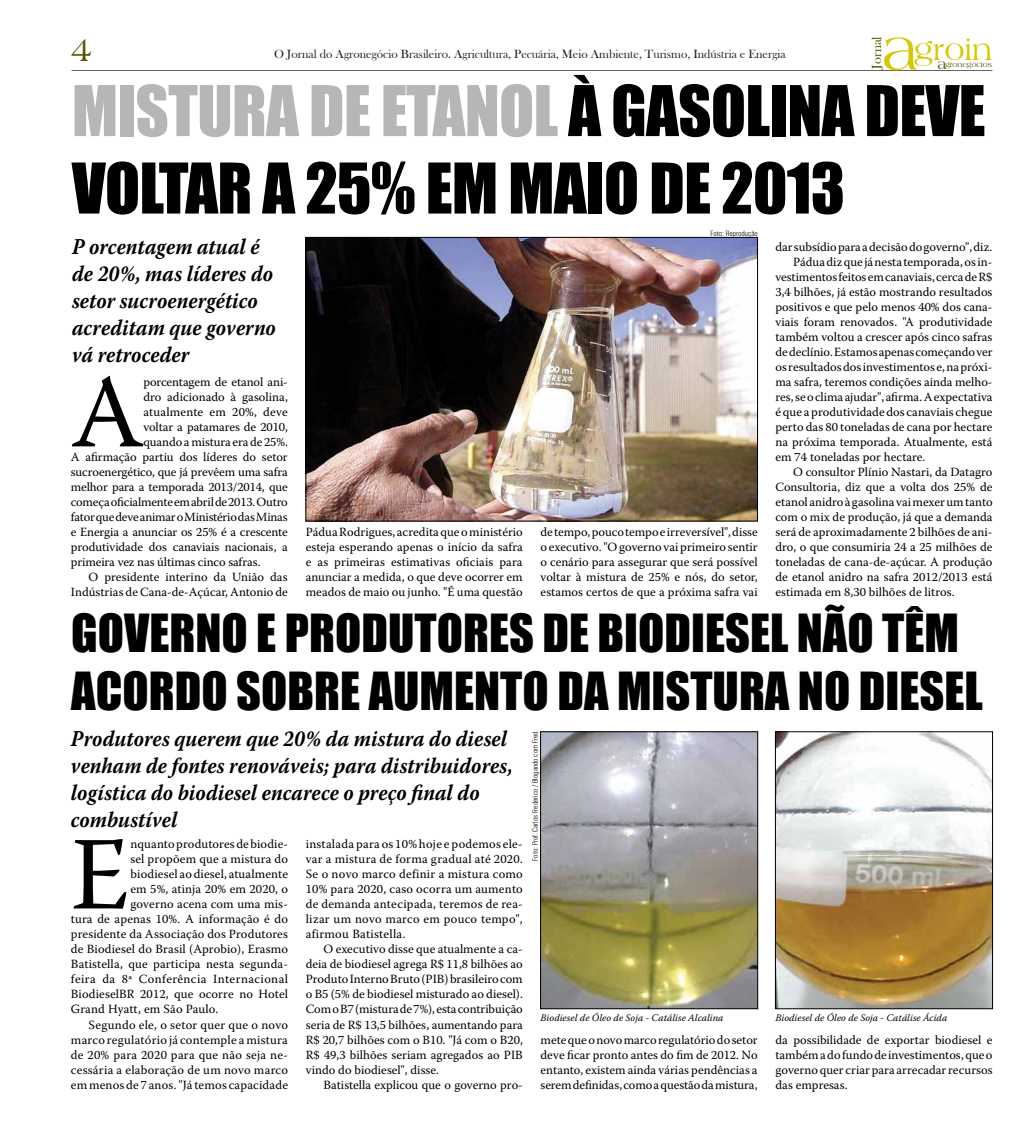
<style>
.page{position:relative;width:1028px;height:1124px;background:#fff}
.page>*{position:absolute;margin:0;border:0;box-sizing:border-box;transform-origin:0 0}
.t1{font:103.5px "Warnock Pro";color:#000}
.t2{font:64.5px/77.4px "Impact";letter-spacing:-.01em;color:#000}
.t3{font:48.25px/57.9px "Impact";color:#000}
.t4{font:33.75px "Americana BT";color:#585300}
.t5{font:31.25px "Americana BT";color:#d7c800}
.t6{font:italic 700 22.5px/27px "Warnock Pro";color:#000;scale:.9 1}
.t7{font:13.5px "Bask Old Face";color:#585300}
.t8{font:12.5px/15px "Warnock Pro";color:#000;text-align:justify}
.t9{font:12.5px "Warnock Pro";letter-spacing:.02em;color:#000}
.t10{font:12.5px "Warnock Pro";letter-spacing:-.02em;color:#000}
.t11{font:12.5px "Warnock Pro";letter-spacing:.03em;color:#000}
.t12{font:12.25px "Bask Old Face";color:#231f20}
.t13{font:italic 10px "Warnock Pro";color:#000}
.t14{font:7.62px "Americana BT";color:#585300}
.t15{font:300 condensed 7.5px "Zurich BT";color:#000}
.s1{font-size:60px}
.s2{color:#b4b6b8}
.s3{font-size:14.62px}
</style>
<div class="page">
<hr style="left:71px;top:70px;width:921px;height:1px;background:#231f20">
<img style="left:308px;top:239px;width:447px;height:280px">
<div style="left:306px;top:237px;width:451px;height:284px;border:1px solid #000"></div>
<img style="left:542px;top:733px;width:214px;height:273px">
<div style="left:540px;top:731px;width:218px;height:277px;border:1px solid #000"></div>
<img style="left:777px;top:733px;width:213px;height:273px">
<div style="left:775px;top:731px;width:217px;height:277px;border:1px solid #000"></div>
<p class="t7" style="left:869px;top:68px;width:34px;rotate:-90deg">Jornal</p>
<h3 class="t5" style="left:881px;top:32px;width:112px"><span class="s1">a</span>groin</h3>
<h3 class="t4" style="left:71px;top:30px;width:23px">4</h3>
<p class="t12" style="left:274px;top:47px;width:513px">O Jornal do Agronegócio Brasileiro. Agricultura, Pecuária, Meio Ambiente, Turismo, Indústria e Energia</p>
<h2 class="t2" style="left:72px;top:70px;width:915px"><span class="s2">MISTURA DE ETANOL</span> À GASOLINA DEVE<br>VOLTAR A 25% EM MAIO DE 2013</h2>
<p class="t14" style="left:937px;top:60px;width:56px"><span class="s3">a</span>gronegócios</p>
<h3 class="t6" style="left:72px;top:232px;width:228px">P orcentagem atual é de 20%, mas líderes do setor sucroenergético acreditam que governo vá retroceder</h3>
<h1 class="t1" style="left:71px;top:350px;width:75px">A</h1>
<p class="t8" style="left:143px;top:374px;width:146px">porcentagem de etanol ani-</p>
<p class="t8" style="left:143px;top:389px;width:146px">dro adicionado à gasolina,</p>
<p class="t8" style="left:143px;top:404px;width:146px">atualmente em 20%, deve</p>
<p class="t8" style="left:143px;top:419px;width:146px">voltar a patamares de 2010,</p>
<p class="t8" style="left:143px;top:434px;width:146px">quando a mistura era de 25%.</p>
<p class="t8" style="left:71px;top:449px;width:218px">A afirmação partiu dos líderes do setor</p>
<p class="t8" style="left:71px;top:464px;width:218px">sucroenergético, que já prevêem uma safra</p>
<p class="t8" style="left:71px;top:479px;width:218px">melhor para a temporada 2013/2014, que</p>
<p class="t8" style="left:71px;top:494px;width:218px">começa oficialmente em abril de 2013. Outro</p>
<p class="t10" style="left:71px;top:509px;width:218px">fator que deve animar o Ministério das Minas</p>
<p class="t8" style="left:71px;top:524px;width:218px">e Energia a anunciar os 25% é a crescente</p>
<p class="t8" style="left:71px;top:539px;width:218px">produtividade dos canaviais nacionais, a</p>
<p class="t8" style="left:71px;top:554px;width:191px">primeira vez nas últimas cinco safras.</p>
<p class="t8" style="left:89px;top:569px;width:200px">O presidente interino da União das</p>
<p class="t8" style="left:71px;top:584px;width:218px">Indústrias de Cana-de-Açúcar, Antonio de</p>
<p class="t15" style="left:710px;top:228px;width:49px">Foto: Reprodução</p>
<p class="t8" style="left:306px;top:524px;width:219px">Pádua Rodrigues, acredita que o ministério esteja esperando apenas o início da safra e as primeiras estimativas oficiais para anunciar a medida, o que deve ocorrer em meados de maio ou junho. "É uma questão</p>
<p class="t8" style="left:540px;top:524px;width:219px">de tempo, pouco tempo e irreversível", disse o executivo. "O governo vai primeiro sentir o cenário para assegurar que será possível voltar à mistura de 25% e nós, do setor, estamos certos de que a próxima safra vai</p>
<p class="t8" style="left:775px;top:239px;width:218px">dar subsídio para a decisão do governo", diz.</p>
<p class="t8" style="left:793px;top:254px;width:201px">Pádua diz que já nesta temporada, os in-</p>
<p class="t8" style="left:775px;top:269px;width:218px">vestimentos feitos em canaviais, cerca de R$</p>
<p class="t8" style="left:775px;top:284px;width:218px">3,4 bilhões, já estão mostrando resultados</p>
<p class="t8" style="left:775px;top:299px;width:219px">positivos e que pelo menos 40% dos cana-</p>
<p class="t8" style="left:775px;top:314px;width:219px">viais foram renovados. "A produtividade</p>
<p class="t8" style="left:775px;top:329px;width:218px">também voltou a crescer após cinco safras</p>
<p class="t8" style="left:775px;top:344px;width:218px">de declínio. Estamos apenas começando ver</p>
<p class="t8" style="left:775px;top:359px;width:218px">os resultados dos investimentos e, na próxi-</p>
<p class="t8" style="left:775px;top:374px;width:218px">ma safra, teremos condições ainda melho-</p>
<p class="t8" style="left:775px;top:389px;width:219px">res, se o clima ajudar", afirma. A expectativa</p>
<p class="t8" style="left:775px;top:404px;width:218px">é que a produtividade dos canaviais chegue</p>
<p class="t8" style="left:775px;top:419px;width:218px">perto das 80 toneladas de cana por hectare</p>
<p class="t8" style="left:775px;top:434px;width:218px">na próxima temporada. Atualmente, está</p>
<p class="t8" style="left:775px;top:449px;width:152px">em 74 toneladas por hectare.</p>
<p class="t8" style="left:793px;top:464px;width:201px">O consultor Plínio Nastari, da Datagro</p>
<p class="t8" style="left:775px;top:479px;width:218px">Consultoria, diz que a volta dos 25% de</p>
<p class="t8" style="left:775px;top:494px;width:219px">etanol anidro à gasolina vai mexer um tanto</p>
<p class="t8" style="left:775px;top:509px;width:219px">com o mix de produção, já que a demanda</p>
<p class="t8" style="left:775px;top:524px;width:218px">será de aproximadamente 2 bilhões de ani-</p>
<p class="t8" style="left:775px;top:539px;width:219px">dro, o que consumiria 24 a 25 milhões de</p>
<p class="t8" style="left:775px;top:554px;width:218px">toneladas de cana-de-açúcar. A produção</p>
<p class="t8" style="left:775px;top:569px;width:218px">de etanol anidro na safra 2012/2013 está</p>
<p class="t8" style="left:775px;top:584px;width:181px">estimada em 8,30 bilhões de litros.</p>
<h3 class="t3" style="left:71px;top:602px;width:913px">GOVERNO E PRODUTORES DE BIODIESEL NÃO TÊM<br>ACORDO SOBRE AUMENTO DA MISTURA NO DIESEL</h3>
<h3 class="t6" style="left:71px;top:724px;width:492px">Produtores querem que 20% da mistura do diesel venham de fontes renováveis; para distribuidores, logística do biodiesel encarece o preço final do combustível</h3>
<h1 class="t1" style="left:71px;top:812px;width:60px">E</h1>
<p class="t8" style="left:130px;top:836px;width:159px">nquanto produtores de biodie-</p>
<p class="t8" style="left:130px;top:851px;width:159px">sel propõem que a mistura do</p>
<p class="t8" style="left:130px;top:866px;width:159px">biodiesel ao diesel, atualmente</p>
<p class="t8" style="left:130px;top:881px;width:159px">em 5%, atinja 20% em 2020, o</p>
<p class="t8" style="left:130px;top:896px;width:159px">governo acena com uma mis-</p>
<p class="t8" style="left:71px;top:911px;width:219px">tura de apenas 10%. A informação é do</p>
<p class="t8" style="left:71px;top:926px;width:219px">presidente da Associação dos Produtores</p>
<p class="t8" style="left:71px;top:941px;width:219px">de Biodiesel do Brasil (Aprobio), Erasmo</p>
<p class="t8" style="left:71px;top:956px;width:219px">Batistella, que participa nesta segunda-</p>
<p class="t11" style="left:71px;top:971px;width:219px">feira da 8ª Conferência Internacional</p>
<p class="t8" style="left:71px;top:986px;width:219px">BiodieselBR 2012, que ocorre no Hotel</p>
<p class="t8" style="left:71px;top:1001px;width:149px">Grand Hyatt, em São Paulo.</p>
<p class="t9" style="left:89px;top:1016px;width:201px">Segundo ele, o setor quer que o novo</p>
<p class="t9" style="left:71px;top:1031px;width:218px">marco regulatório já contemple a mistura</p>
<p class="t9" style="left:71px;top:1046px;width:219px">de 20% para 2020 para que não seja ne-</p>
<p class="t9" style="left:71px;top:1061px;width:218px">cessária a elaboração de um novo marco</p>
<p class="t8" style="left:71px;top:1076px;width:219px">em menos de 7 anos. "Já temos capacidade</p>
<p class="t8" style="left:306px;top:836px;width:219px">instalada para os 10% hoje e podemos ele&shy;var a mistura de forma gradual até 2020.<br>Se o novo marco definir a mistura como 10% para 2020, caso ocorra um aumento de demanda antecipada, teremos de rea&shy;lizar um novo marco em pouco tempo", afirmou Batistella.</p>
<p class="t8" style="left:306px;top:941px;width:219px;text-indent:18px">O executivo disse que atualmente a ca&shy;deia de biodiesel agrega R$ 11,8 bilhões ao Produto Interno Bruto (PIB) brasileiro com o B5 (5% de biodiesel misturado ao diesel).<br>Com o B7 (mistura de 7%), esta contribuição seria de R$ 13,5 bilhões, aumentando para R$ 20,7 bilhões com o B10. "Já com o B20, R$ 49,3 bilhões seriam agregados ao PIB vindo do biodiesel", disse.</p>
<p class="t8" style="left:323px;top:1076px;width:201px">Batistella explicou que o governo pro-</p>
<p class="t15" style="left:530px;top:860px;width:130px;rotate:-90deg">Foto: Prof. Carlos Frederico / Blogando com Fred</p>
<p class="t13" style="left:540px;top:1011px;width:184px">Biodiesel de Óleo de Soja - Catálise Alcalina</p>
<p class="t13" style="left:775px;top:1011px;width:174px">Biodiesel de Óleo de Soja - Catálise Ácida</p>
<p class="t8" style="left:540px;top:1031px;width:219px">mete que o novo marco regulatório do setor deve ficar pronto antes do fim de 2012. No entanto, existem ainda várias pendências a serem definidas, como a questão da mistura,</p>
<p class="t8" style="left:775px;top:1031px;width:219px">da possibilidade de exportar biodiesel e também a do fundo de investimentos, que o governo quer criar para arrecadar recursos das empresas.</p>
</div>
